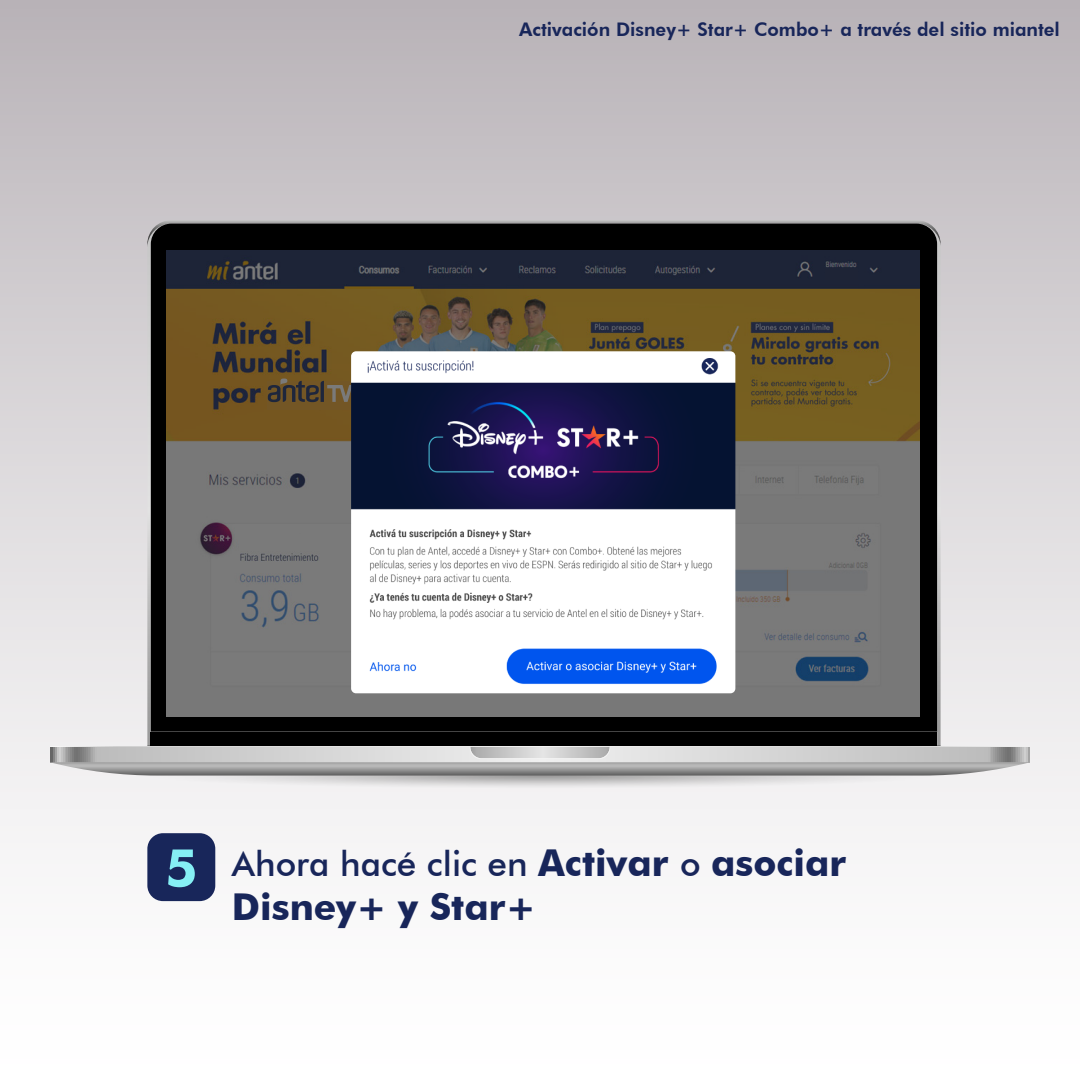
<style>
.page{position:relative;width:1080px;height:1080px;background:#fff}
.page>*{position:absolute;margin:0;border:0;box-sizing:border-box;transform-origin:0 0}
.t1{font:700 37px "Futura BT";color:#18265a}
.t2{font:500 35px "Futura BT";color:#18265a}
.t3{font:800 18.7px "Futura BT";color:#18265a}
.s1{font-weight:700;font-size:51.9px;color:#85eff4}
.s2{font-weight:700;font-size:37px}
</style>
<div class="page">
<div style="left:0;top:0;width:1080px;height:1080px;background:linear-gradient(to bottom,#bcb6bb,#fff)"></div>
<div style="left:147px;top:833px;width:68px;height:68px;background:#18265a;border-radius:16px"></div>
<svg style="left:126px;top:760px;width:828px;height:31px"></svg>
<svg style="left:147px;top:220px;width:794px;height:27px;background:#a4a3a4"></svg>
<div style="left:151px;top:732px;width:786px;height:14px;background:#000"></div>
<div style="left:151px;top:224px;width:786px;height:508px;background:#000"></div>
<svg style="left:51px;top:746px;width:978px;height:30px;background:#b8b8b8"></svg>
<img style="left:166px;top:250px;width:754px;height:467px">
<div style="left:322px;top:689px;width:418px;height:28px;background:#787878"></div>
<div style="left:885px;top:613px;width:35px;height:104px;background:#787878"></div>
<div style="left:267px;top:381px;width:90px;height:28px;background:#735625"></div>
<svg style="left:268px;top:378px;width:83px;height:24px"></svg>
<div style="left:239px;top:534px;width:89px;height:17px;background:#7a7a7a"></div>
<div style="left:825px;top:269px;width:33px;height:11px;background:#1e2436"></div>
<img style="left:351px;top:351px;width:384px;height:342px">
<p class="t3" style="left:519px;top:18px;width:542px">Activación Disney+ Star+ Combo+ a través del sitio miantel</p>
<h2 class="t2" style="left:165px;top:842px;width:683px"><span class="s1">5</span> Ahora hacé clic en <span class="s2">Activar</span> o <span class="s2">asociar</span></h2>
<h1 class="t1" style="left:232px;top:885px;width:306px">Disney+ y Star+</h1>
</div>
